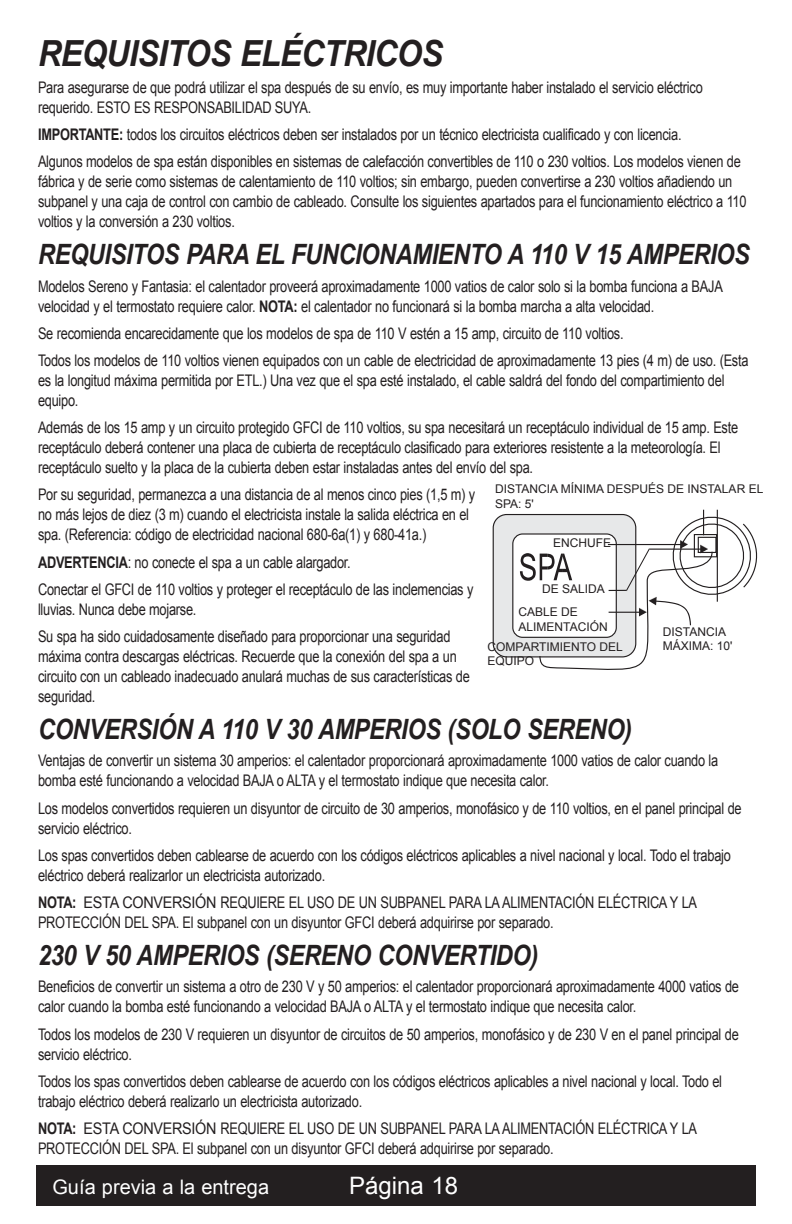
<style>
.page{position:relative;width:792px;height:1224px;background:#fff}
.page>*{position:absolute;margin:0;border:0;box-sizing:border-box;transform-origin:0 0}
.crosshead{font:italic 700 36px "Arial";letter-spacing:-.02em;color:#231f20;scale:.9 1}
.Black_crossheads{font:italic 700 28px "Arial";letter-spacing:-.015em;color:#231f20;scale:.84 1}
.t1{font:24px "Arial";color:#fff}
.t2{font:20px "Arial";color:#fff}
.Body{font:16px/20px "Arial";letter-spacing:-.02em;color:#231f20;scale:.8 1}
.Body-2{font:16px/20px "Arial";letter-spacing:-.02em;color:#231f20;scale:.9 1}
.Black_crossheads-2{font:16px/20px "Arial";letter-spacing:-.02em;color:#231f20;scale:.8 1}
.t3{font:12px/14.4px "Arial";color:#231f20}
.s1{font-weight:700}
</style>
<div class="page">
<div style="left:493px;top:515px;width:143px;height:142px;background:#e7e8e9;border-radius:13px"></div>
<div style="left:513px;top:534px;width:103px;height:103px;background:#fff;border-radius:10px"></div>
<svg style="left:520px;top:510px;width:238px;height:160px"></svg>
<div style="left:36px;top:1165px;width:720px;height:41px;background:#231f20"></div>
<p class="crosshead" style="left:38px;top:30px;width:452px">REQUISITOS ELÉCTRICOS</p>
<p class="Body" style="left:38px;top:77px;width:832px">Para asegurarse de que podrá utilizar el spa después de su envío, es muy importante haber instalado el servicio eléctrico requerido. ESTO ES RESPONSABILIDAD SUYA.</p>
<p class="Body" style="left:38px;top:125px;width:806px"><span class="s1">IMPORTANTE:</span> todos los circuitos eléctricos deben ser instalados por un técnico electricista cualificado y con licencia.</p>
<p class="Body" style="left:38px;top:152px;width:887px">Algunos modelos de spa están disponibles en sistemas de calefacción convertibles de 110 o 230 voltios. Los modelos vienen de fábrica y de serie como sistemas de calentamiento de 110 voltios; sin embargo, pueden convertirse a 230 voltios añadiendo un subpanel y una caja de control con cambio de cableado. Consulte los siguientes apartados para el funcionamiento eléctrico a 110 voltios y la conversión a 230 voltios.</p>
<p class="Black_crossheads" style="left:38px;top:236px;width:849px">REQUISITOS PARA EL FUNCIONAMIENTO A 110 V 15 AMPERIOS</p>
<p class="Black_crossheads-2" style="left:38px;top:276px;width:858px">Modelos Sereno y Fantasia: el calentador proveerá aproximadamente 1000 vatios de calor solo si la bomba funciona a BAJA velocidad y el termostato requiere calor. <span class="s1">NOTA:</span> el calentador no funcionará si la bomba marcha a alta velocidad.</p>
<p class="Body" style="left:38px;top:323px;width:733px">Se recomienda encarecidamente que los modelos de spa de 110 V estén a 15 amp, circuito de 110 voltios.</p>
<p class="Body" style="left:38px;top:351px;width:890px">Todos los modelos de 110 voltios vienen equipados con un cable de electricidad de aproximadamente 13 pies (4 m) de uso. (Esta es la longitud máxima permitida por ETL.) Una vez que el spa esté instalado, el cable saldrá del fondo del compartimiento del equipo.</p>
<p class="Body" style="left:38px;top:418px;width:877px">Además de los 15 amp y un circuito protegido GFCI de 110 voltios, su spa necesitará un receptáculo individual de 15 amp. Este receptáculo deberá contener una placa de cubierta de receptáculo clasificado para exteriores resistente a la meteorología. El receptáculo suelto y la placa de la cubierta deben estar instaladas antes del envío del spa.</p>
<p class="Body" style="left:38px;top:485px;width:548px">Por su seguridad, permanezca a una distancia de al menos cinco pies (1,5 m) y no más lejos de diez (3 m) cuando el electricista instale la salida eléctrica en el spa. (Referencia: código de electricidad nacional 680-6a(1) y 680-41a.)</p>
<p class="Body" style="left:38px;top:552px;width:392px"><span class="s1">ADVERTENCIA</span>: no conecte el spa a un cable alargador.</p>
<p class="Body" style="left:38px;top:579px;width:546px">Conectar el GFCI de 110 voltios y proteger el receptáculo de las inclemencias y lluvias. Nunca debe mojarse.</p>
<p class="Body" style="left:38px;top:627px;width:541px">Su spa ha sido cuidadosamente diseñado para proporcionar una seguridad máxima contra descargas eléctricas. Recuerde que la conexión del spa a un circuito con un cableado inadecuado anulará muchas de sus características de seguridad.</p>
<p class="Black_crossheads" style="left:38px;top:711px;width:709px">CONVERSIÓN A 110 V 30 AMPERIOS (SOLO SERENO)</p>
<p class="Body" style="left:38px;top:751px;width:852px">Ventajas de convertir un sistema 30 amperios: el calentador proporcionará aproximadamente 1000 vatios de calor cuando la bomba esté funcionando a velocidad BAJA o ALTA y el termostato indique que necesita calor.</p>
<p class="Body" style="left:38px;top:798px;width:881px">Los modelos convertidos requieren un disyuntor de circuito de 30 amperios, monofásico y de 110 voltios, en el panel principal de servicio eléctrico.</p>
<p class="Body" style="left:38px;top:845px;width:868px">Los spas convertidos deben cablearse de acuerdo con los códigos eléctricos aplicables a nivel nacional y local. Todo el trabajo eléctrico deberá realizarlor un electricista autorizado.</p>
<p class="Body-2" style="left:38px;top:893px;width:734px"><span class="s1">NOTA:</span> ESTA CONVERSIÓN REQUIERE EL USO DE UN SUBPANEL PARA LA ALIMENTACIÓN ELÉCTRICA Y LA<br>PROTECCIÓN DEL SPA. El subpanel con un disyuntor GFCI deberá adquirirse por separado.</p>
<p class="Black_crossheads" style="left:38px;top:937px;width:597px">230 V 50 AMPERIOS (SERENO CONVERTIDO)</p>
<p class="Body" style="left:38px;top:977px;width:878px">Beneficios de convertir un sistema a otro de 230 V y 50 amperios: el calentador proporcionará aproximadamente 4000 vatios de calor cuando la bomba esté funcionando a velocidad BAJA o ALTA y el termostato indique que necesita calor.</p>
<p class="Body" style="left:38px;top:1024px;width:877px">Todos los modelos de 230 V requieren un disyuntor de circuitos de 50 amperios, monofásico y de 230 V en el panel principal de servicio eléctrico.</p>
<p class="Body" style="left:38px;top:1071px;width:857px">Todos los spas convertidos deben cablearse de acuerdo con los códigos eléctricos aplicables a nivel nacional y local. Todo el trabajo eléctrico deberá realizarlo un electricista autorizado.</p>
<p class="Body-2" style="left:38px;top:1119px;width:734px"><span class="s1">NOTA:</span> ESTA CONVERSIÓN REQUIERE EL USO DE UN SUBPANEL PARA LA ALIMENTACIÓN ELÉCTRICA Y LA<br>PROTECCIÓN DEL SPA. El subpanel con un disyuntor GFCI deberá adquirirse por separado.</p>
<p class="t3" style="left:495px;top:482px;width:270px">DISTANCIA MÍNIMA DESPUÉS DE INSTALAR EL<br>SPA: 5'</p>
<p class="t3" style="left:553px;top:536px;width:59px">ENCHUFE</p>
<p class="t3" style="left:542px;top:581px;width:64px">DE SALIDA</p>
<p class="t3" style="left:519px;top:605px;width:91px">CABLE DE<br>ALIMENTACIÓN</p>
<p class="t3" style="left:488px;top:640px;width:137px">COMPARTIMIENTO DEL<br>EQUIPO</p>
<p class="t3" style="left:663px;top:624px;width:71px">DISTANCIA<br>MÁXIMA: 10'</p>
<p class="t1" style="left:52px;top:1170px;width:13px">x</p>
<p class="t1" style="left:353px;top:1170px;width:96px">Página x</p>
<p class="t2" style="left:52px;top:1174px;width:218px">Guía previa a la entrega</p>
<p class="t1" style="left:349px;top:1170px;width:110px">Página 18</p>
</div>
